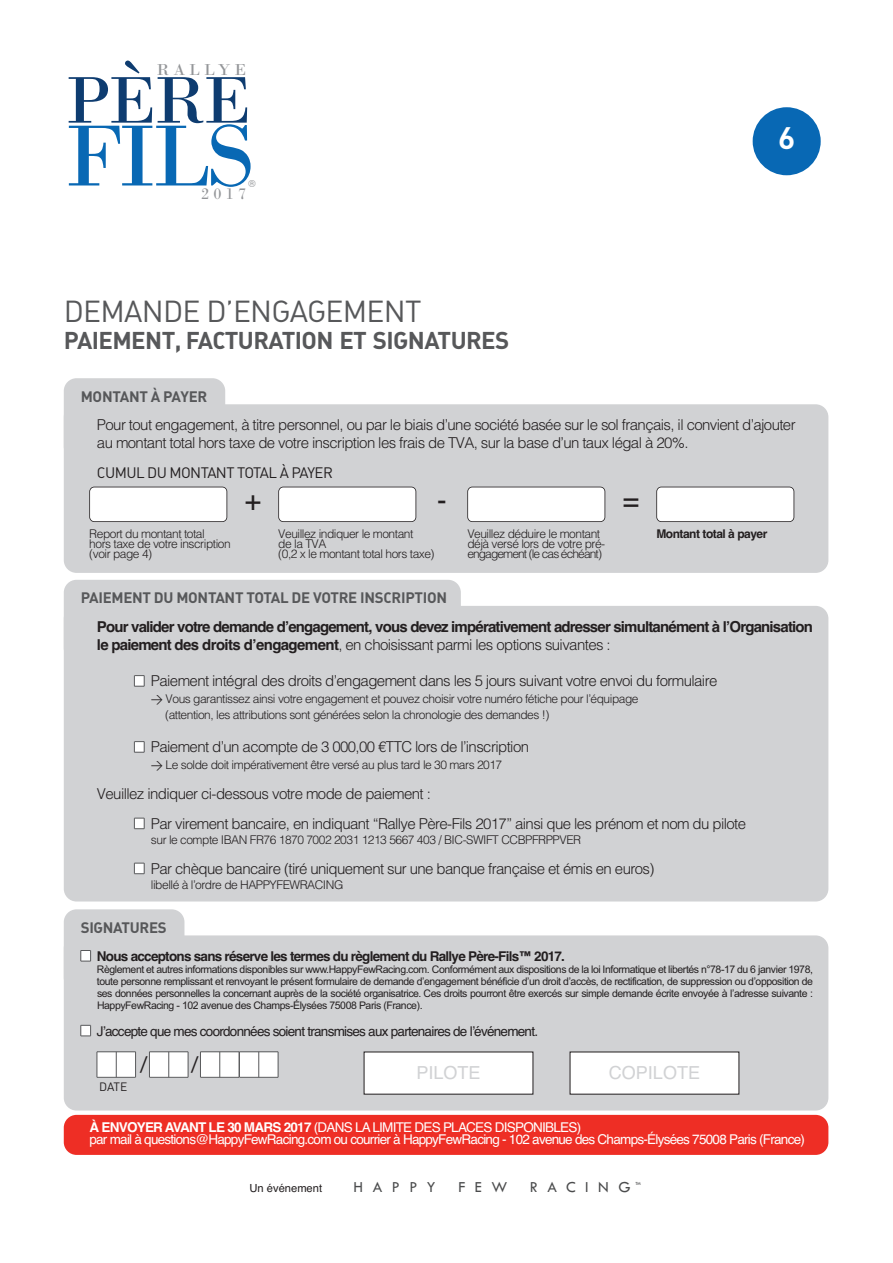
<style>
.page{position:relative;width:893px;height:1263px;background:#fff}
.page>*{position:absolute;margin:0;border:0;box-sizing:border-box;transform-origin:0 0}
.t1{font:91.35px "Bodoni";color:#0868b4}
.t2{font:69.45px "Bodoni";color:#0e3c70}
.t3{font:30px "DIN Regular Alternate";letter-spacing:-.025em;color:#57585a}
.t4{font:30px "DIN Bold Alternate";color:#fff}
.t5{font:28.8px "Helvetica";color:#231f20}
.t6{font:24px "DIN Bold Alternate";letter-spacing:-.025em;color:#57585a}
.t7{font:18px "Helvetica";color:#d1d2d4}
.t8{font:18px "Verdana";color:#231f20}
.t9{font:16.65px "Bodoni";letter-spacing:.25em;color:#939598}
.t10{font:15.9px "Tw Cen";letter-spacing:.6em;color:#4b4c4d}
.t11{font:300 15px/30px "Helvetica";letter-spacing:-.04em;color:#231f20}
.t12{font:700 15px/18px "Helvetica";letter-spacing:-.055em;color:#231f20}
.t13{font:15px "DIN Bold Alternate";letter-spacing:-.02em;color:#57585a}
.t14{font:15px "DIN Regular Alternate";letter-spacing:-.04em;color:#231f20}
.t15{font:13.5px/12px "Helvetica";letter-spacing:-.055em;color:#fff}
.t16{font:13.5px "Helvetica";letter-spacing:-.055em;color:#231f20}
.t17{font:700 13.5px "Helvetica";letter-spacing:-.055em;color:#231f20}
.t18{font:300 12px/9.9px "Helvetica";letter-spacing:-.04em;color:#231f20}
.t19{font:700 12px "Helvetica";letter-spacing:-.04em;color:#231f20}
.t20{font:12px "DIN Regular Alternate";color:#231f20}
.t21{font:11.1px "Helvetica";color:#231f20}
.t22{font:10.5px/12px "Arial";letter-spacing:-.04em;color:#231f20;text-align:justify}
.t23{font:9.75px "Helvetica";color:#939598}
.t24{font:4.95px "Tw Cen";color:#4b4c4d}
.s1{font-weight:300}
.s2{font-family:"DIN";font-weight:400}
.s3{font-weight:700}
</style>
<div class="page">
<div style="left:753px;top:107px;width:68px;height:68px;background:#0868b4;border-radius:50%"></div>
<div style="left:64px;top:606px;width:764px;height:295px;background:#d1d2d4;border-radius:13px"></div>
<div style="left:64px;top:580px;width:397px;height:81px;background:#d1d2d4;border-radius:13px"></div>
<svg style="left:134px;top:675px;width:11px;height:12px"></svg>
<svg style="left:134px;top:741px;width:11px;height:12px"></svg>
<svg style="left:134px;top:818px;width:11px;height:11px"></svg>
<svg style="left:134px;top:863px;width:11px;height:11px"></svg>
<div style="left:64px;top:935px;width:764px;height:175px;background:#d1d2d4;border-radius:13px"></div>
<div style="left:64px;top:1115px;width:764px;height:40px;background:#ee2e25;border-radius:13px"></div>
<div style="left:64px;top:909px;width:120px;height:81px;background:#d1d2d4;border-radius:13px"></div>
<svg style="left:81px;top:950px;width:10px;height:12px"></svg>
<svg style="left:81px;top:1025px;width:10px;height:12px"></svg>
<div style="left:64px;top:404px;width:764px;height:169px;background:#d1d2d4;border-radius:13px"></div>
<div style="left:64px;top:378px;width:161px;height:81px;background:#d1d2d4;border-radius:13px"></div>
<div style="left:90px;top:487px;width:137px;height:34px;background:#fff;border-radius:4px"></div>
<div style="left:89px;top:487px;width:138px;height:35px;border:2px solid #231f20;border-radius:5px"></div>
<div style="left:279px;top:487px;width:137px;height:34px;background:#fff;border-radius:4px"></div>
<div style="left:278px;top:487px;width:138px;height:35px;border:2px solid #231f20;border-radius:5px"></div>
<div style="left:468px;top:487px;width:137px;height:34px;background:#fff;border-radius:4px"></div>
<div style="left:467px;top:487px;width:138px;height:35px;border:2px solid #231f20;border-radius:5px"></div>
<div style="left:657px;top:487px;width:137px;height:34px;background:#fff;border-radius:4px"></div>
<div style="left:656px;top:487px;width:138px;height:35px;border:2px solid #231f20;border-radius:5px"></div>
<div style="left:97px;top:1052px;width:19px;height:25px;background:#fff"></div>
<div style="left:116px;top:1052px;width:20px;height:25px;background:#fff"></div>
<svg style="left:97px;top:1052px;width:1px;height:25px"></svg>
<svg style="left:116px;top:1052px;width:1px;height:25px"></svg>
<svg style="left:135px;top:1052px;width:1px;height:25px"></svg>
<hr style="left:97px;top:1051px;width:39px;height:1px;background:#57585a">
<hr style="left:97px;top:1077px;width:39px;height:1px;background:#57585a">
<div style="left:149px;top:1052px;width:20px;height:25px;background:#fff"></div>
<div style="left:169px;top:1052px;width:19px;height:25px;background:#fff"></div>
<svg style="left:149px;top:1052px;width:1px;height:25px"></svg>
<svg style="left:168px;top:1052px;width:1px;height:25px"></svg>
<svg style="left:188px;top:1052px;width:1px;height:25px"></svg>
<hr style="left:149px;top:1051px;width:39px;height:1px;background:#57585a">
<hr style="left:149px;top:1077px;width:39px;height:1px;background:#57585a">
<div style="left:200px;top:1052px;width:20px;height:25px;background:#fff"></div>
<div style="left:220px;top:1052px;width:19px;height:25px;background:#fff"></div>
<svg style="left:200px;top:1052px;width:1px;height:25px"></svg>
<svg style="left:219px;top:1052px;width:1px;height:25px"></svg>
<hr style="left:200px;top:1051px;width:39px;height:1px;background:#57585a">
<hr style="left:200px;top:1077px;width:39px;height:1px;background:#57585a">
<div style="left:239px;top:1052px;width:20px;height:25px;background:#fff"></div>
<div style="left:259px;top:1052px;width:19px;height:25px;background:#fff"></div>
<svg style="left:239px;top:1052px;width:1px;height:25px"></svg>
<svg style="left:258px;top:1052px;width:1px;height:25px"></svg>
<svg style="left:278px;top:1052px;width:1px;height:25px"></svg>
<hr style="left:239px;top:1051px;width:39px;height:1px;background:#57585a">
<hr style="left:239px;top:1077px;width:39px;height:1px;background:#57585a">
<div style="left:364px;top:1052px;width:169px;height:42px;background:#fff"></div>
<div style="left:570px;top:1052px;width:169px;height:42px;background:#fff"></div>
<h2 class="t2" style="left:65px;top:58px;width:187px">PÈRE</h2>
<h1 class="t1" style="left:64px;top:101px;width:193px">FILS</h1>
<p class="t9" style="left:157px;top:59px;width:91px">RALLYE</p>
<p class="t23" style="left:249px;top:178px;width:9px">®</p>
<p class="t9" style="left:201px;top:183px;width:47px">2017</p>
<h3 class="t3" style="left:64px;top:294px;width:359px">DEMANDE D’ENGAGEMENT</h3>
<h3 class="t6" style="left:64px;top:326px;width:447px">PAIEMENT, FACTURATION ET SIGNATURES</h3>
<p class="t13" style="left:81px;top:388px;width:128px">MONTANT À PAYER</p>
<h3 class="t4" style="left:778px;top:121px;width:18px">6</h3>
<p class="t11" style="left:97px;top:415px;width:700px;line-height:18px">Pour tout engagement, à titre personnel, ou par le biais d’une société basée sur le sol français, il convient d’ajouter au montant total hors taxe de votre inscription les frais de TVA, sur la base d’un taux légal à 20%.</p>
<p class="t14" style="left:97px;top:464px;width:237px">CUMUL DU MONTANT TOTAL À PAYER</p>
<h3 class="t5" style="left:244px;top:483px;width:18px">+</h3>
<h3 class="t5" style="left:437px;top:483px;width:11px">-</h3>
<h3 class="t5" style="left:622px;top:483px;width:18px">=</h3>
<p class="t18" style="left:89px;top:528px;width:143px">Report du montant total<br>hors taxe de votre inscription (voir page 4)</p>
<p class="t18" style="left:278px;top:528px;width:158px">Veuillez indiquer le montant<br>de la TVA<br>(0,2 x le montant total hors taxe)</p>
<p class="t18" style="left:467px;top:528px;width:139px">Veuillez déduire le montant déjà versé lors de votre pré&shy;engagement (le cas échéant)</p>
<p class="t19" style="left:656px;top:527px;width:113px">Montant total à payer</p>
<p class="t13" style="left:81px;top:589px;width:368px">PAIEMENT DU MONTANT TOTAL DE VOTRE INSCRIPTION</p>
<p class="t12" style="left:97px;top:618px;width:718px">Pour valider votre demande d’engagement, vous devez impérativement adresser simultanément à l’Organisation le paiement des droits d’engagement<span class="s1">, en choisissant parmi les options suivantes :</span></p>
<p class="t11" style="left:151px;top:665px;width:568px">Paiement intégral des droits d’engagement dans les 5 jours suivant votre envoi du formulaire</p>
<p class="t18" style="left:165px;top:689px;width:475px;line-height:16.5px;text-indent:-14px"><span class="s2">&gt;</span> Vous garantissez ainsi votre engagement et pouvez choisir votre numéro fétiche pour l’équipage (attention, les attributions sont générées selon la chronologie des demandes !)</p>
<p class="t11" style="left:151px;top:731px;width:380px">Paiement d’un acompte de 3 000,00 €TTC lors de l’inscription</p>
<p class="t18" style="left:151px;top:759px;width:353px"><span class="s2">&gt;</span> Le solde doit impérativement être versé au plus tard le 30 mars 2017</p>
<p class="t11" style="left:151px;top:777px;width:597px;text-indent:-54px">Veuillez indiquer ci-dessous votre mode de paiement :<br>Par virement bancaire, en indiquant “Rallye Père-Fils 2017” ainsi que les prénom et nom du pilote</p>
<p class="t18" style="left:151px;top:834px;width:432px">sur le compte IBAN FR76 1870 7002 2031 1213 5667 403 / BIC-SWIFT CCBPFRPPVER</p>
<p class="t11" style="left:151px;top:852px;width:505px">Par chèque bancaire (tiré uniquement sur une banque française et émis en euros)</p>
<p class="t18" style="left:151px;top:879px;width:194px">libellé à l’ordre de HAPPYFEWRACING</p>
<p class="t13" style="left:81px;top:919px;width:87px">SIGNATURES</p>
<p class="t17" style="left:97px;top:948px;width:470px">Nous acceptons sans réserve les termes du règlement du Rallye Père-Fils™ 2017.</p>
<p class="t22" style="left:97px;top:963px;width:718px">Règlement et autres informations disponibles sur www.HappyFewRacing.com. Conformément aux dispositions de la loi Informatique et libertés n°78-17 du 6 janvier 1978, toute personne remplissant et renvoyant le présent formulaire de demande d’engagement bénéficie d’un droit d’accès, de rectification, de suppression ou d’opposition de ses données personnelles la concernant auprès de la société organisatrice. Ces droits pourront être exercés sur simple demande écrite envoyée à l’adresse suivante :<br>HappyFewRacing - 102 avenue des Champs-Élysées 75008 Paris (France).</p>
<p class="t16" style="left:97px;top:1023px;width:443px">J’accepte que mes coordonnées soient transmises aux partenaires de l’événement.</p>
<p class="t20" style="left:99px;top:1080px;width:30px">DATE</p>
<p class="t8" style="left:140px;top:1051px;width:10px">/</p>
<p class="t8" style="left:191px;top:1051px;width:10px">/</p>
<p class="t7" style="left:416px;top:1062px;width:66px">PILOTE</p>
<p class="t7" style="left:609px;top:1062px;width:93px">COPILOTE</p>
<p class="t15" style="left:89px;top:1121px;width:717px"><span class="s3">À ENVOYER AVANT LE 30 MARS 2017</span> (DANS LA LIMITE DES PLACES DISPONIBLES)<br>par mail à questions@HappyFewRacing.com ou courrier à HappyFewRacing - 102 avenue des Champs-Élysées 75008 Paris (France)</p>
<p class="t21" style="left:249px;top:1181px;width:74px">Un événement</p>
<p class="t10" style="left:354px;top:1177px;width:84px">HAPPY</p>
<p class="t10" style="left:458px;top:1177px;width:50px">FEW</p>
<p class="t10" style="left:530px;top:1177px;width:102px">RACING</p>
<p class="t24" style="left:635px;top:1180px;width:7px">TM</p>
</div>
